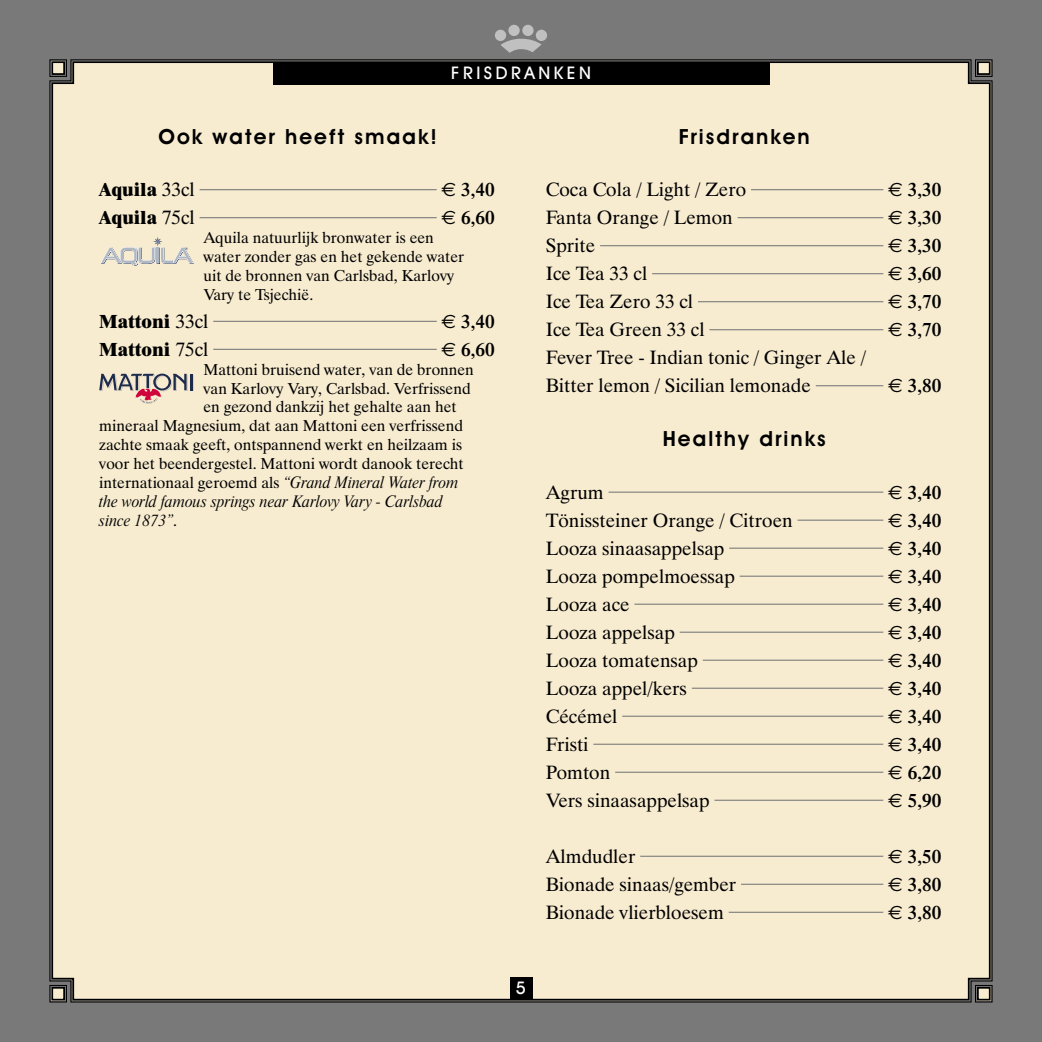
<style>
.page{position:relative;width:1042px;height:1042px;background:#797979}
.page>*{position:absolute;margin:0;border:0;box-sizing:border-box;transform-origin:0 0}
.t1{font:600 21px "Avant Garde IT Cby BT";letter-spacing:.1em;color:#000}
.t2{font:19.25px/28px "Dutch 801 BT";color:#000}
.t3{font:600 19.25px "Dutch 801 BT";color:#000}
.t4{font:800 19.25px "Dutch 801 BT";color:#000}
.t5{font:500 17.5px "Avant Garde IT Cby BT";letter-spacing:.2em;color:#fff}
.t6{font:15.75px/18.9px "Dutch 801 BT";color:#000}
.t7{font:15.75px/18.9px "Dutch 801 BT Italic Headline";color:#000}
.s1{font-weight:400}
.s2{font-family:"Euro Sans";font-weight:400}
.s3{font-family:"Dutch 801 BT Italic Headline"}
.s4{font-family:"Dutch 801 BT"}
</style>
<div class="page">
<div style="left:50px;top:60px;width:941px;height:941px;background:#f7ebd0"></div>
<div style="left:273px;top:62px;width:496px;height:22px;background:#000"></div>
<div style="left:510px;top:977px;width:22px;height:22px;background:#000"></div>
<div style="left:495px;top:30px;width:11px;height:11px;background:#c1c0c0;border-radius:50%"></div>
<div style="left:508px;top:25px;width:12px;height:11px;background:#c1c0c0;border-radius:50%"></div>
<div style="left:536px;top:30px;width:11px;height:11px;background:#c1c0c0;border-radius:50%"></div>
<div style="left:522px;top:25px;width:11px;height:11px;background:#c1c0c0;border-radius:50%"></div>
<svg style="left:501px;top:39px;width:40px;height:14px"></svg>
<svg style="left:49px;top:985px;width:18px;height:17px"></svg>
<div style="left:51px;top:987px;width:14px;height:13px;border:2px solid #000"></div>
<svg style="left:975px;top:985px;width:17px;height:17px"></svg>
<div style="left:977px;top:987px;width:13px;height:13px;border:2px solid #000"></div>
<hr style="left:200px;top:189px;width:237px;height:1px;background:#797979">
<hr style="left:200px;top:217px;width:237px;height:1px;background:#797979">
<hr style="left:213px;top:321px;width:224px;height:1px;background:#797979">
<hr style="left:213px;top:349px;width:224px;height:1px;background:#797979">
<hr style="left:751px;top:189px;width:132px;height:1px;background:#797979">
<hr style="left:737px;top:217px;width:146px;height:1px;background:#797979">
<hr style="left:600px;top:245px;width:283px;height:1px;background:#797979">
<hr style="left:652px;top:273px;width:231px;height:1px;background:#797979">
<hr style="left:698px;top:301px;width:185px;height:1px;background:#797979">
<hr style="left:709px;top:329px;width:174px;height:1px;background:#797979">
<hr style="left:816px;top:385px;width:67px;height:1px;background:#797979">
<hr style="left:608px;top:492px;width:275px;height:1px;background:#797979">
<hr style="left:797px;top:520px;width:86px;height:1px;background:#797979">
<hr style="left:729px;top:548px;width:154px;height:1px;background:#797979">
<hr style="left:740px;top:576px;width:143px;height:1px;background:#797979">
<hr style="left:634px;top:604px;width:249px;height:1px;background:#797979">
<hr style="left:680px;top:632px;width:203px;height:1px;background:#797979">
<hr style="left:703px;top:660px;width:180px;height:1px;background:#797979">
<hr style="left:692px;top:688px;width:191px;height:1px;background:#797979">
<hr style="left:622px;top:716px;width:261px;height:1px;background:#797979">
<hr style="left:593px;top:744px;width:290px;height:1px;background:#797979">
<hr style="left:615px;top:772px;width:268px;height:1px;background:#797979">
<hr style="left:714px;top:800px;width:169px;height:1px;background:#797979">
<hr style="left:640px;top:856px;width:243px;height:1px;background:#797979">
<hr style="left:741px;top:884px;width:142px;height:1px;background:#797979">
<hr style="left:729px;top:912px;width:154px;height:1px;background:#797979">
<svg style="left:49px;top:59px;width:18px;height:18px"></svg>
<div style="left:51px;top:61px;width:14px;height:14px;border:2px solid #000"></div>
<svg style="left:975px;top:59px;width:17px;height:18px"></svg>
<div style="left:977px;top:61px;width:13px;height:14px;border:2px solid #000"></div>
<svg style="left:99px;top:374px;width:94px;height:29px;background:#c3b2aa"></svg>
<svg style="left:101px;top:237px;width:92px;height:28px;background:#e0dacb"></svg>
<p class="t5" style="left:451px;top:62px;width:141px">FRISDRANKEN</p>
<h1 class="t1" style="left:158px;top:123px;width:280px">Ook water heeft smaak!</h1>
<p class="t4" style="left:99px;top:177px;width:97px">Aquila <span class="s1">33cl</span></p>
<p class="t3" style="left:441px;top:178px;width:55px"><span class="s2">€</span> 3,40</p>
<p class="t4" style="left:99px;top:205px;width:97px">Aquila <span class="s1">75cl</span></p>
<p class="t3" style="left:441px;top:206px;width:55px"><span class="s2">€</span> 6,60</p>
<p class="t6" style="left:203px;top:228px;width:262px">Aquila natuurlijk bronwater is een water zonder gas en het gekende water uit de bronnen van Carlsbad, Karlovy<br>Vary te Tsjechië.</p>
<p class="t4" style="left:99px;top:309px;width:111px">Mattoni <span class="s1">33cl</span></p>
<p class="t3" style="left:441px;top:309px;width:55px"><span class="s2">€</span> 3,40</p>
<p class="t4" style="left:99px;top:337px;width:111px">Mattoni <span class="s1">75cl</span></p>
<p class="t3" style="left:441px;top:337px;width:55px"><span class="s2">€</span> 6,60</p>
<p class="t6" style="left:203px;top:360px;width:272px">Mattoni bruisend water, van de bronnen</p>
<p class="t6" style="left:203px;top:378px;width:269px">van Karlovy Vary, Carlsbad. Verfrissend</p>
<p class="t6" style="left:203px;top:397px;width:255px">en gezond dankzij het gehalte aan het</p>
<p class="t6" style="left:99px;top:416px;width:365px">mineraal Magnesium, dat aan Mattoni een verfrissend</p>
<p class="t6" style="left:99px;top:435px;width:364px">zachte smaak geeft, ontspannend werkt en heilzaam is</p>
<p class="t6" style="left:99px;top:454px;width:366px">voor het beendergestel. Mattoni wordt danook terecht</p>
<p class="t6" style="left:99px;top:473px;width:361px">internationaal geroemd als <span class="s3">“Grand Mineral Water from</span></p>
<p class="t7" style="left:99px;top:492px;width:345px">the world famous springs near Karlovy Vary - Carlsbad since 1873”<span class="s4">.</span></p>
<h1 class="t1" style="left:679px;top:123px;width:133px">Frisdranken</h1>
<p class="t2" style="left:546px;top:175px;width:202px">Coca Cola / Light / Zero</p>
<p class="t3" style="left:888px;top:178px;width:55px"><span class="s2">€</span> 3,30</p>
<p class="t2" style="left:546px;top:203px;width:188px">Fanta Orange / Lemon</p>
<p class="t3" style="left:888px;top:206px;width:55px"><span class="s2">€</span> 3,30</p>
<p class="t2" style="left:546px;top:231px;width:51px">Sprite</p>
<p class="t3" style="left:888px;top:234px;width:55px"><span class="s2">€</span> 3,30</p>
<p class="t2" style="left:546px;top:259px;width:103px">Ice Tea 33 cl</p>
<p class="t3" style="left:888px;top:262px;width:55px"><span class="s2">€</span> 3,60</p>
<p class="t2" style="left:546px;top:287px;width:149px">Ice Tea Zero 33 cl</p>
<p class="t3" style="left:888px;top:290px;width:55px"><span class="s2">€</span> 3,70</p>
<p class="t2" style="left:546px;top:315px;width:160px">Ice Tea Green 33 cl</p>
<p class="t3" style="left:888px;top:318px;width:55px"><span class="s2">€</span> 3,70</p>
<p class="t2" style="left:546px;top:343px;width:322px">Fever Tree - Indian tonic / Ginger Ale /<br>Bitter lemon / Sicilian lemonade</p>
<p class="t3" style="left:888px;top:374px;width:55px"><span class="s2">€</span> 3,80</p>
<h1 class="t1" style="left:663px;top:426px;width:165px">Healthy drinks</h1>
<p class="t2" style="left:546px;top:478px;width:59px">Agrum</p>
<p class="t3" style="left:888px;top:480px;width:55px"><span class="s2">€</span> 3,40</p>
<p class="t2" style="left:546px;top:506px;width:248px">Tönissteiner Orange / Citroen</p>
<p class="t3" style="left:888px;top:508px;width:55px"><span class="s2">€</span> 3,40</p>
<p class="t2" style="left:546px;top:534px;width:180px">Looza sinaasappelsap</p>
<p class="t3" style="left:888px;top:536px;width:55px"><span class="s2">€</span> 3,40</p>
<p class="t2" style="left:546px;top:562px;width:191px">Looza pompelmoessap</p>
<p class="t3" style="left:888px;top:564px;width:55px"><span class="s2">€</span> 3,40</p>
<p class="t2" style="left:546px;top:590px;width:85px">Looza ace</p>
<p class="t3" style="left:888px;top:592px;width:55px"><span class="s2">€</span> 3,40</p>
<p class="t2" style="left:546px;top:618px;width:131px">Looza appelsap</p>
<p class="t3" style="left:888px;top:620px;width:55px"><span class="s2">€</span> 3,40</p>
<p class="t2" style="left:546px;top:646px;width:154px">Looza tomatensap</p>
<p class="t3" style="left:888px;top:648px;width:55px"><span class="s2">€</span> 3,40</p>
<p class="t2" style="left:546px;top:674px;width:143px">Looza appel/kers</p>
<p class="t3" style="left:888px;top:676px;width:55px"><span class="s2">€</span> 3,40</p>
<p class="t2" style="left:546px;top:702px;width:73px">Cécémel</p>
<p class="t3" style="left:888px;top:704px;width:55px"><span class="s2">€</span> 3,40</p>
<p class="t2" style="left:546px;top:730px;width:44px">Fristi</p>
<p class="t3" style="left:888px;top:732px;width:55px"><span class="s2">€</span> 3,40</p>
<p class="t2" style="left:546px;top:758px;width:66px">Pomton</p>
<p class="t3" style="left:888px;top:760px;width:55px"><span class="s2">€</span> 6,20</p>
<p class="t2" style="left:546px;top:786px;width:165px">Vers sinaasappelsap</p>
<p class="t3" style="left:888px;top:788px;width:55px"><span class="s2">€</span> 5,90</p>
<p class="t2" style="left:546px;top:842px;width:91px">Almdudler</p>
<p class="t3" style="left:888px;top:844px;width:55px"><span class="s2">€</span> 3,50</p>
<p class="t2" style="left:546px;top:870px;width:192px">Bionade sinaas/gember</p>
<p class="t3" style="left:888px;top:872px;width:55px"><span class="s2">€</span> 3,80</p>
<p class="t2" style="left:546px;top:898px;width:180px">Bionade vlierbloesem</p>
<p class="t3" style="left:888px;top:900px;width:55px"><span class="s2">€</span> 3,80</p>
<p class="t5" style="left:516px;top:977px;width:12px">5</p>
</div>
